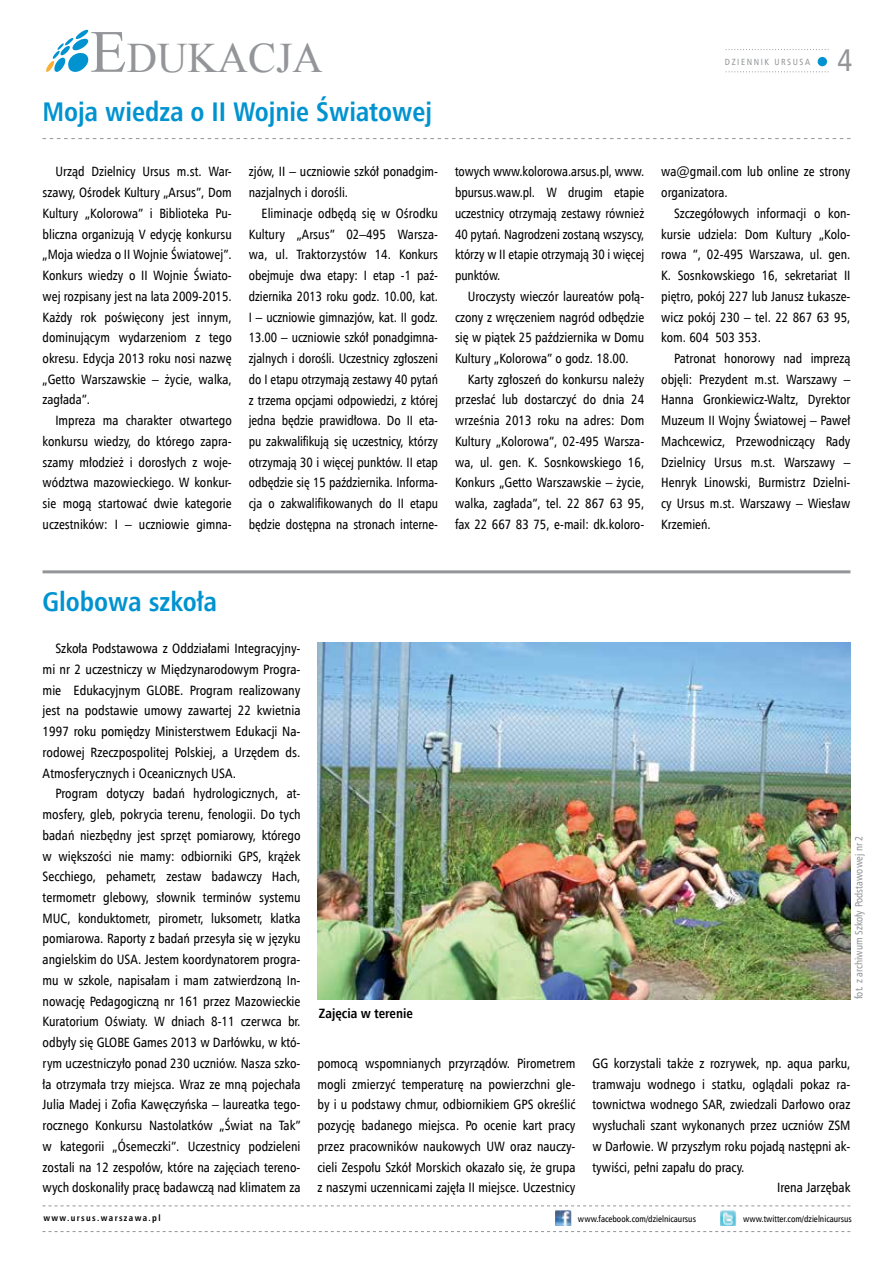
<style>
.page{position:relative;width:893px;height:1263px;background:#fff}
.page>*{position:absolute;margin:0;border:0;box-sizing:border-box;transform-origin:0 0}
.t1{font:42px "Times New Roman";color:#939598}
.t2{font:31.5px "Humnst 777 Cn EU";color:#939598}
.t3{font:700 27px "Humnst 777 Cn EU";color:#0093d0}
.t4{font:13.5px/20.7px "Humnst 777 Cn EU";color:#000;text-align:justify}
.t5{font:13.5px/20.7px "Humnst 777 Cn EU";color:#000;text-align:justify;scale:.96 1}
.t6{font:700 13.5px "Humnst 777 Cn EU";color:#000}
.t7{font:10.5px "Humnst 777 Cn EU";color:#939598}
.t8{font:9px "Humnst 777 Cn EU";color:#000}
.t9{font:700 9px "Humnst 777 Cn EU";letter-spacing:.15em;color:#000}
.t10{font:9px "Humnst 777 Cn EU";letter-spacing:.175em;color:#939598}
.s1{font-size:60px}
</style>
<div class="page">
<svg style="left:46px;top:29px;width:42px;height:43px"></svg>
<svg style="left:726px;top:49px;width:102px;height:1px"></svg>
<svg style="left:726px;top:71px;width:102px;height:1px"></svg>
<div style="left:818px;top:57px;width:9px;height:9px;background:#0093d0;border-radius:50%"></div>
<svg style="left:43px;top:138px;width:807px;height:1px"></svg>
<svg style="left:43px;top:1205px;width:807px;height:1px"></svg>
<svg style="left:43px;top:1231px;width:807px;height:1px"></svg>
<img style="left:721px;top:1210px;width:15px;height:16px">
<img style="left:555px;top:1210px;width:17px;height:16px">
<img style="left:318px;top:642px;width:532px;height:357px">
<hr style="left:43px;top:570px;width:807px;height:3px;background:#939598">
<h1 class="t1" style="left:90px;top:29px;width:234px"><span class="s1">E</span>DUKACJA</h1>
<h3 class="t3" style="left:43px;top:95px;width:391px">Moja wiedza o II Wojnie Światowej</h3>
<p class="t4" style="left:43px;top:161px;width:191px;text-indent:13px">Urząd Dzielnicy Ursus m.st. War&shy;szawy, Ośrodek Kultury „Arsus”, Dom Kultury „Kolorowa” i Biblioteka Pu&shy;bliczna organizują V edycję konkursu „Moja wiedza o II Wojnie Światowej”.<br>Konkurs wiedzy o II Wojnie Świato&shy;wej rozpisany jest na lata 2009-2015.<br>Każdy rok poświęcony jest innym, dominującym wydarzeniom z tego okresu. Edycja 2013 roku nosi nazwę „Getto Warszawskie – życie, walka, zagłada”.</p>
<p class="t4" style="left:43px;top:410px;width:191px;text-indent:13px">Impreza ma charakter otwartego konkursu wiedzy, do którego zapra&shy;szamy młodzież i dorosłych z woje&shy;wództwa mazowieckiego. W konkur&shy;sie mogą startować dwie kategorie uczestników: I – uczniowie gimna-</p>
<p class="t4" style="left:249px;top:161px;width:191px">zjów, II – uczniowie szkół ponadgim&shy;nazjalnych i dorośli.</p>
<p class="t4" style="left:249px;top:203px;width:191px;text-indent:13px">Eliminacje odbędą się w Ośrodku Kultury „Arsus” 02–495 Warsza&shy;wa, ul. Traktorzystów 14. Konkurs obejmuje dwa etapy: I etap -1 paź&shy;dziernika 2013 roku godz. 10.00, kat.<br>I – uczniowie gimnazjów, kat. II godz.<br>13.00 – uczniowie szkół ponadgimna&shy;zjalnych i dorośli. Uczestnicy zgłoszeni do I etapu otrzymają zestawy 40 pytań z trzema opcjami odpowiedzi, z której jedna będzie prawidłowa. Do II eta&shy;pu zakwalifikują się uczestnicy, którzy otrzymają 30 i więcej punktów. II etap odbędzie się 15 października. Informa&shy;cja o zakwalifikowanych do II etapu będzie dostępna na stronach interne-</p>
<p class="t5" style="left:455px;top:161px;width:199px">towych www.kolorowa.arsus.pl, www. bpursus.waw.pl. W drugim etapie uczestnicy otrzymają zestawy również 40 pytań. Nagrodzeni zostaną wszyscy, którzy w II etapie otrzymają 30 i więcej punktów.</p>
<p class="t4" style="left:455px;top:286px;width:191px;text-indent:13px">Uroczysty wieczór laureatów połą&shy;czony z wręczeniem nagród odbędzie się w piątek 25 października w Domu Kultury „Kolorowa” o godz. 18.00.</p>
<p class="t4" style="left:455px;top:369px;width:191px;text-indent:13px">Karty zgłoszeń do konkursu należy przesłać lub dostarczyć do dnia 24 września 2013 roku na adres: Dom Kultury „Kolorowa”, 02-495 Warsza&shy;wa, ul. gen. K. Sosnkowskiego 16, Konkurs „Getto Warszawskie – życie, walka, zagłada”, tel. 22 867 63 95, fax 22 667 83 75, e-mail: dk.koloro-</p>
<p class="t10" style="left:725px;top:56px;width:87px">DZIENNIK URSUSA</p>
<h2 class="t2" style="left:837px;top:41px;width:17px">4</h2>
<p class="t4" style="left:661px;top:161px;width:191px">wa@gmail.com lub online ze strony organizatora.</p>
<p class="t4" style="left:661px;top:203px;width:191px;text-indent:13px">Szczegółowych informacji o kon&shy;kursie udziela: Dom Kultury „Kolo&shy;rowa ”, 02-495 Warszawa, ul. gen.<br>K. Sosnkowskiego 16, sekretariat II piętro, pokój 227 lub Janusz Łukasze&shy;wicz pokój 230 – tel. 22 867 63 95, kom. 604 503 353.</p>
<p class="t4" style="left:661px;top:348px;width:191px;text-indent:13px">Patronat honorowy nad imprezą objęli: Prezydent m.st. Warszawy – Hanna Gronkiewicz-Waltz, Dyrektor Muzeum II Wojny Światowej – Paweł Machcewicz, Przewodniczący Rady Dzielnicy Ursus m.st. Warszawy – Henryk Linowski, Burmistrz Dzielni&shy;cy Ursus m.st. Warszawy – Wiesław Krzemień.</p>
<h3 class="t3" style="left:43px;top:585px;width:176px">Globowa szkoła</h3>
<p class="t4" style="left:43px;top:638px;width:259px;text-indent:13px">Szkoła Podstawowa z Oddziałami Integracyjny&shy;mi nr 2 uczestniczy w Międzynarodowym Progra&shy;mie Edukacyjnym GLOBE. Program realizowany jest na podstawie umowy zawartej 22 kwietnia 1997 roku pomiędzy Ministerstwem Edukacji Na&shy;rodowej Rzeczpospolitej Polskiej, a Urzędem ds.<br>Atmosferycznych i Oceanicznych USA.</p>
<p class="t4" style="left:43px;top:783px;width:259px;text-indent:13px">Program dotyczy badań hydrologicznych, at&shy;mosfery, gleb, pokrycia terenu, fenologii. Do tych badań niezbędny jest sprzęt pomiarowy, którego w większości nie mamy: odbiorniki GPS, krążek Secchiego, pehametr, zestaw badawczy Hach, termometr glebowy, słownik terminów systemu MUC, konduktometr, pirometr, luksometr, klatka pomiarowa. Raporty z badań przesyła się w języku angielskim do USA. Jestem koordynatorem progra&shy;mu w szkole, napisałam i mam zatwierdzoną In&shy;nowację Pedagogiczną nr 161 przez Mazowieckie Kuratorium Oświaty. W dniach 8-11 czerwca br. odbyły się GLOBE Games 2013 w Darłówku, w któ&shy;rym uczestniczyło ponad 230 uczniów. Nasza szko&shy;ła otrzymała trzy miejsca. Wraz ze mną pojechała Julia Madej i Zofia Kawęczyńska – laureatka tego&shy;rocznego Konkursu Nastolatków „Świat na Tak” w kategorii „Ósemeczki”. Uczestnicy podzieleni zostali na 12 zespołów, które na zajęciach tereno&shy;wych doskonaliły pracę badawczą nad klimatem za</p>
<p class="t6" style="left:319px;top:1005px;width:96px">Zajęcia w terenie</p>
<p class="t7" style="left:852px;top:999px;width:165px;rotate:-90deg">fot. z archiwum Szkoły Podstawowej nr 2</p>
<p class="t4" style="left:318px;top:1053px;width:259px">pomocą wspomnianych przyrządów. Pirometrem mogli zmierzyć temperaturę na powierzchni gle&shy;by i u podstawy chmur, odbiornikiem GPS określić pozycję badanego miejsca. Po ocenie kart pracy przez pracowników naukowych UW oraz nauczy&shy;cieli Zespołu Szkół Morskich okazało się, że grupa z naszymi uczennicami zajęła II miejsce. Uczestnicy</p>
<p class="t4" style="left:592px;top:1053px;width:259px">GG korzystali także z rozrywek, np. aqua parku,</p>
<p class="t4" style="left:592px;top:1073px;width:259px">tramwaju wodnego i statku, oglądali pokaz ra-</p>
<p class="t4" style="left:592px;top:1094px;width:259px">townictwa wodnego SAR, zwiedzali Darłowo oraz</p>
<p class="t4" style="left:592px;top:1115px;width:259px">wysłuchali szant wykonanych przez uczniów ZSM</p>
<p class="t4" style="left:592px;top:1136px;width:259px">w Darłowie. W przyszłym roku pojadą następni ak-</p>
<p class="t4" style="left:592px;top:1156px;width:154px">tywiści, pełni zapału do pracy.</p>
<p class="t4" style="left:777px;top:1177px;width:75px">Irena Jarzębak</p>
<p class="t9" style="left:43px;top:1212px;width:119px">www.ursus.warszawa.pl</p>
<p class="t8" style="left:578px;top:1213px;width:120px">www.facebook.com/dzielnicaursus</p>
<p class="t8" style="left:743px;top:1213px;width:110px">www.twitter.com/dzielnicaursus</p>
</div>
